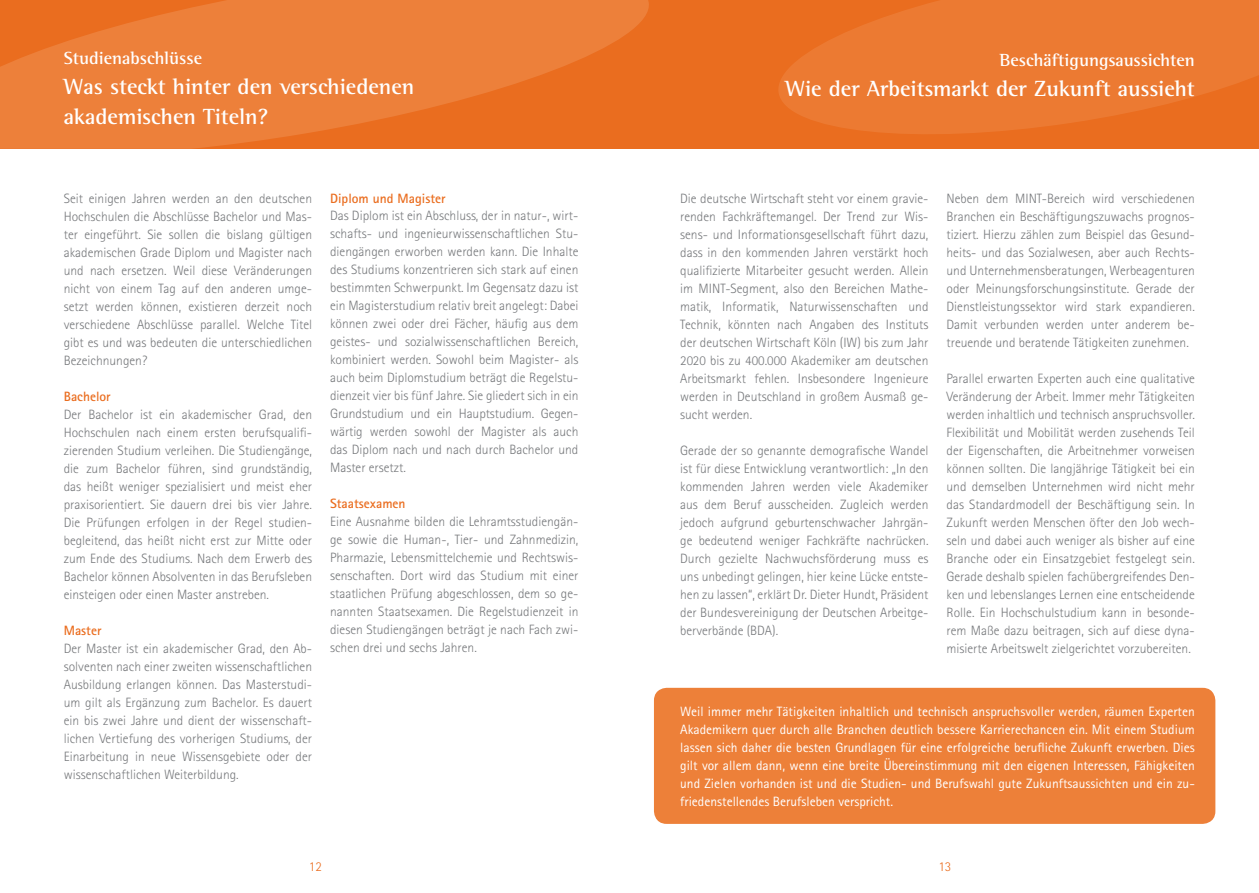
<style>
.page{position:relative;width:1259px;height:893px;background:#fff}
.page>*{position:absolute;margin:0;border:0;box-sizing:border-box;transform-origin:0 0}
.t1{font:700 22.5px/30px "Rotis Semi Serif";color:#fff}
.t2{font:700 18px "Rotis Semi Serif";color:#fff}
.t3{font:300 13.5px/18px "Rotis Sans Serif";color:#76787b;text-align:justify}
.t4{font:13.5px/18px "Rotis Sans Serif";color:#fff;text-align:justify}
.t5{font:700 13.5px "Rotis Sans Serif";color:#ea6d1f}
.t6{font:300 13.5px "Rotis Sans Serif";color:#ea6d1f}
</style>
<div class="page">
<div style="left:630px;top:0;width:629px;height:149px;background:#ea6d1f"></div>
<svg style="left:778px;top:0;width:481px;height:134px;fill:#ec7a32"></svg>
<svg style="left:0;top:0;width:649px;height:149px;background:#ec7a32"></svg>
<div style="left:654px;top:688px;width:561px;height:136px;background:#ed8039;border-radius:13px"></div>
<h2 class="t2" style="left:64px;top:47px;width:140px">Studienabschlüsse</h2>
<h1 class="t1" style="left:64px;top:71px;width:352px">Was steckt hinter den verschiedenen akademischen Titeln?</h1>
<p class="t3" style="left:64px;top:189px;width:250px">Seit einigen Jahren werden an den deutschen Hochschulen die Abschlüsse Bachelor und Mas&shy;ter eingeführt. Sie sollen die bislang gültigen akademischen Grade Diplom und Magister nach und nach ersetzen. Weil diese Veränderungen nicht von einem Tag auf den anderen umge&shy;setzt werden können, existieren derzeit noch verschiedene Abschlüsse parallel. Welche Titel gibt es und was bedeuten die unterschiedlichen Bezeichnungen?</p>
<p class="t5" style="left:64px;top:387px;width:48px">Bachelor</p>
<p class="t3" style="left:64px;top:405px;width:250px">Der Bachelor ist ein akademischer Grad, den Hochschulen nach einem ersten berufsqualifi&shy;zierenden Studium verleihen. Die Studiengänge, die zum Bachelor führen, sind grundständig, das heißt weniger spezialisiert und meist eher praxisorientiert. Sie dauern drei bis vier Jahre.<br>Die Prüfungen erfolgen in der Regel studien&shy;begleitend, das heißt nicht erst zur Mitte oder zum Ende des Studiums. Nach dem Erwerb des Bachelor können Absolventen in das Berufsleben einsteigen oder einen Master anstreben.</p>
<p class="t5" style="left:64px;top:621px;width:39px">Master</p>
<p class="t3" style="left:64px;top:639px;width:250px">Der Master ist ein akademischer Grad, den Ab&shy;solventen nach einer zweiten wissenschaftlichen Ausbildung erlangen können. Das Masterstudi&shy;um gilt als Ergänzung zum Bachelor. Es dauert ein bis zwei Jahre und dient der wissenschaft&shy;lichen Vertiefung des vorherigen Studiums, der Einarbeitung in neue Wissensgebiete oder der wissenschaftlichen Weiterbildung.</p>
<p class="t5" style="left:330px;top:189px;width:117px">Diplom und Magister</p>
<p class="t3" style="left:330px;top:207px;width:250px">Das Diplom ist ein Abschluss, der in natur-, wirt&shy;schafts- und ingenieurwissenschaftlichen Stu&shy;diengängen erworben werden kann. Die Inhalte des Studiums konzentrieren sich stark auf einen bestimmten Schwerpunkt. Im Gegensatz dazu ist ein Magisterstudium relativ breit angelegt: Dabei können zwei oder drei Fächer, häufig aus dem geistes- und sozialwissenschaftlichen Bereich, kombiniert werden. Sowohl beim Magister- als auch beim Diplomstudium beträgt die Regelstu&shy;dienzeit vier bis fünf Jahre. Sie gliedert sich in ein Grundstudium und ein Hauptstudium. Gegen&shy;wärtig werden sowohl der Magister als auch das Diplom nach und nach durch Bachelor und Master ersetzt.</p>
<p class="t5" style="left:330px;top:495px;width:77px">Staatsexamen</p>
<p class="t3" style="left:330px;top:513px;width:250px">Eine Ausnahme bilden die Lehramtsstudiengän&shy;ge sowie die Human-, Tier- und Zahnmedizin, Pharmazie, Lebensmittelchemie und Rechtswis&shy;senschaften. Dort wird das Studium mit einer staatlichen Prüfung abgeschlossen, dem so ge&shy;nannten Staatsexamen. Die Regelstudienzeit in diesen Studiengängen beträgt je nach Fach zwi&shy;schen drei und sechs Jahren.</p>
<h2 class="t2" style="left:999px;top:49px;width:197px">Beschäftigungsaussichten</h2>
<h1 class="t1" style="left:785px;top:73px;width:411px">Wie der Arbeitsmarkt der Zukunft aussieht</h1>
<p class="t3" style="left:680px;top:189px;width:250px">Die deutsche Wirtschaft steht vor einem gravie&shy;renden Fachkräftemangel. Der Trend zur Wis&shy;sens- und Informationsgesellschaft führt dazu, dass in den kommenden Jahren verstärkt hoch qualifizierte Mitarbeiter gesucht werden. Allein im MINT-Segment, also den Bereichen Mathe&shy;matik, Informatik, Naturwissenschaften und Technik, könnten nach Angaben des Instituts der deutschen Wirtschaft Köln (IW) bis zum Jahr 2020 bis zu 400.000 Akademiker am deutschen Arbeitsmarkt fehlen. Insbesondere Ingenieure werden in Deutschland in großem Ausmaß ge&shy;sucht werden.</p>
<p class="t3" style="left:680px;top:441px;width:250px">Gerade der so genannte demografische Wandel ist für diese Entwicklung verantwortlich: „In den kommenden Jahren werden viele Akademiker aus dem Beruf ausscheiden. Zugleich werden jedoch aufgrund geburtenschwacher Jahrgän&shy;ge bedeutend weniger Fachkräfte nachrücken.<br>Durch gezielte Nachwuchsförderung muss es uns unbedingt gelingen, hier keine Lücke entste&shy;hen zu lassen“, erklärt Dr. Dieter Hundt, Präsident der Bundesvereinigung der Deutschen Arbeitge&shy;berverbände (BDA).</p>
<p class="t3" style="left:946px;top:189px;width:250px">Neben dem MINT-Bereich wird verschiedenen Branchen ein Beschäftigungszuwachs prognos&shy;tiziert. Hierzu zählen zum Beispiel das Gesund&shy;heits- und das Sozialwesen, aber auch Rechts&shy;und Unternehmensberatungen, Werbeagenturen oder Meinungsforschungsinstitute. Gerade der Dienstleistungssektor wird stark expandieren.<br>Damit verbunden werden unter anderem be&shy;treuende und beratende Tätigkeiten zunehmen.</p>
<p class="t3" style="left:946px;top:369px;width:250px">Parallel erwarten Experten auch eine qualitative Veränderung der Arbeit. Immer mehr Tätigkeiten werden inhaltlich und technisch anspruchsvoller.<br>Flexibilität und Mobilität werden zusehends Teil der Eigenschaften, die Arbeitnehmer vorweisen können sollten. Die langjährige Tätigkeit bei ein und demselben Unternehmen wird nicht mehr das Standardmodell der Beschäftigung sein. In Zukunft werden Menschen öfter den Job wech&shy;seln und dabei auch weniger als bisher auf eine Branche oder ein Einsatzgebiet festgelegt sein.<br>Gerade deshalb spielen fachübergreifendes Den&shy;ken und lebenslanges Lernen eine entscheidende Rolle. Ein Hochschulstudium kann in besonde&shy;rem Maße dazu beitragen, sich auf diese dyna&shy;misierte Arbeitswelt zielgerichtet vorzubereiten.</p>
<p class="t4" style="left:680px;top:702px;width:516px">Weil immer mehr Tätigkeiten inhaltlich und technisch anspruchsvoller werden, räumen Experten Akademikern quer durch alle Branchen deutlich bessere Karrierechancen ein. Mit einem Studium lassen sich daher die besten Grundlagen für eine erfolgreiche berufliche Zukunft erwerben. Dies gilt vor allem dann, wenn eine breite Übereinstimmung mit den eigenen Interessen, Fähigkeiten und Zielen vorhanden ist und die Studien- und Berufswahl gute Zukunftsaussichten und ein zu&shy;friedenstellendes Berufsleben verspricht.</p>
<p class="t6" style="left:309px;top:859px;width:14px">123</p>
<p class="t6" style="left:938px;top:859px;width:14px">13</p>
</div>
